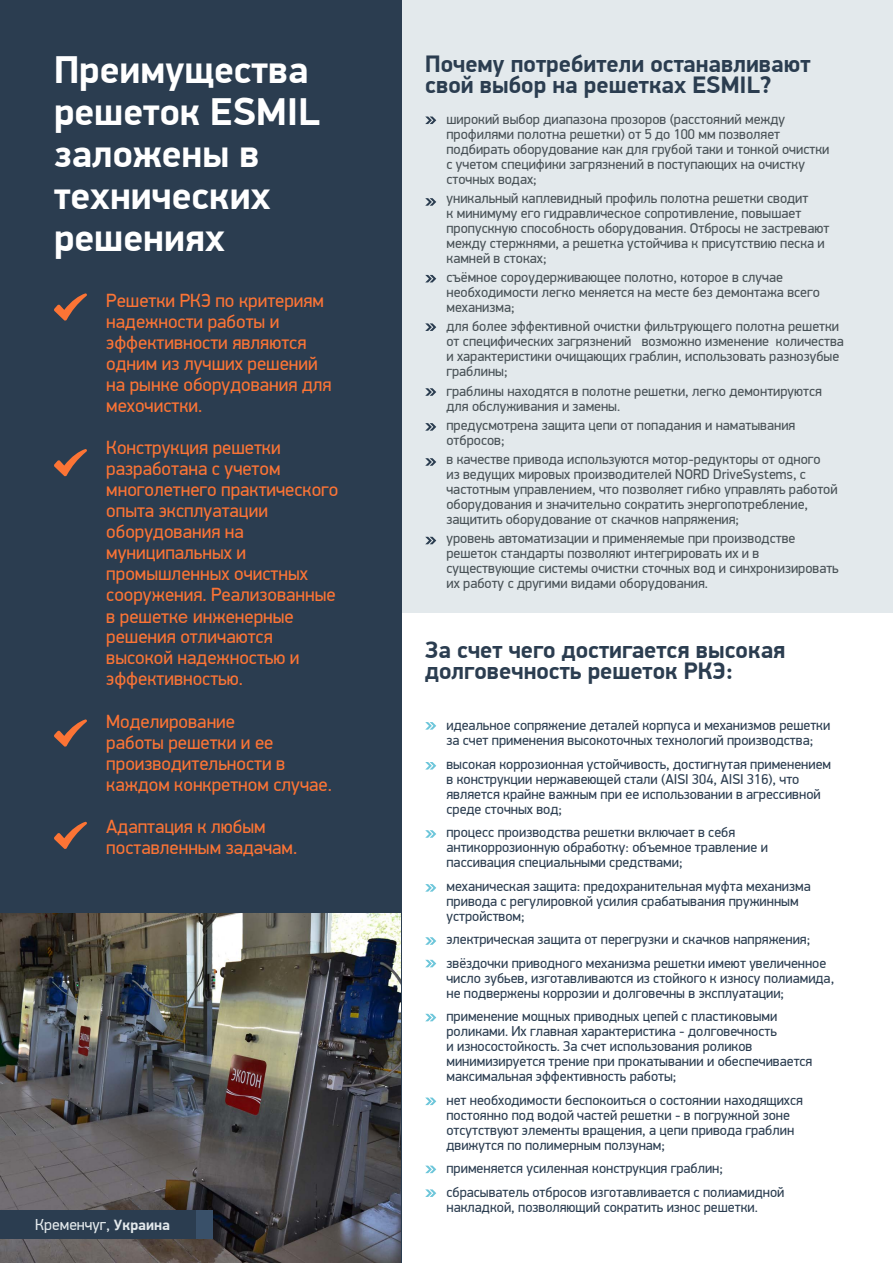
<style>
.page{position:relative;width:893px;height:1263px;background:#fff}
.page>*{position:absolute;margin:0;border:0;box-sizing:border-box;transform-origin:0 0}
.t1{font:700 39px/42px "PF Din Display Pro";color:#fff}
.t2{font:700 24px/21px "PF Din Display Pro";color:#2b3d50}
.t3{font:18px/21px "PF Din Display Pro";color:#fc7435}
.t4{font:15px "PF Din Display Pro";color:#e3e9ec}
.t5{font:13.5px/15px "PF Din Display Pro";color:#485156}
.t6{font:13.5px/15px "PF Din Display Pro";color:#2b3d50}
.s1{font-family:"Arial"}
.s2{font-weight:700}
</style>
<div class="page">
<div style="left:0;top:0;width:893px;height:612px;background:#e3e9ec"></div>
<div style="left:0;top:0;width:401px;height:1263px;background:#2b3d50"></div>
<svg style="left:54px;top:293px;width:33px;height:28px"></svg>
<svg style="left:54px;top:449px;width:33px;height:28px"></svg>
<svg style="left:54px;top:719px;width:33px;height:28px"></svg>
<svg style="left:54px;top:821px;width:33px;height:28px"></svg>
<svg style="left:425px;top:117px;width:11px;height:7px"></svg>
<svg style="left:425px;top:198px;width:11px;height:8px"></svg>
<svg style="left:425px;top:275px;width:11px;height:7px"></svg>
<svg style="left:425px;top:323px;width:11px;height:8px"></svg>
<svg style="left:425px;top:388px;width:11px;height:8px"></svg>
<svg style="left:425px;top:423px;width:11px;height:8px"></svg>
<svg style="left:425px;top:458px;width:11px;height:8px"></svg>
<svg style="left:425px;top:537px;width:11px;height:7px"></svg>
<svg style="left:425px;top:722px;width:11px;height:8px"></svg>
<svg style="left:425px;top:762px;width:11px;height:7px"></svg>
<svg style="left:425px;top:830px;width:11px;height:8px"></svg>
<svg style="left:425px;top:884px;width:11px;height:8px"></svg>
<svg style="left:425px;top:937px;width:11px;height:8px"></svg>
<svg style="left:425px;top:960px;width:11px;height:7px"></svg>
<svg style="left:425px;top:1014px;width:11px;height:7px"></svg>
<svg style="left:425px;top:1097px;width:11px;height:8px"></svg>
<svg style="left:425px;top:1165px;width:11px;height:8px"></svg>
<svg style="left:425px;top:1189px;width:11px;height:8px"></svg>
<img style="left:1px;top:913px;width:400px;height:350px">
<div style="left:0;top:1210px;width:212px;height:28px;background:#395069"></div>
<div style="left:0;top:1210px;width:196px;height:28px;background:#2b3d50"></div>
<h1 class="t1" style="left:54px;top:50px;width:267px">Преимущества решеток ESMIL заложены в технических решениях</h1>
<h3 class="t3" style="left:106px;top:290px;width:227px">Решетки РКЭ по критериям надежности работы и эффективности являются одним из лучших решений на рынке оборудования для мехочистки.</h3>
<p class="t3" style="left:106px;top:437px;width:233px">Конструкция решетки разработана с учетом многолетнего практического опыта эксплуатации оборудования на муниципальных и промышленных очистных сооружения. Реализованные в решетк<span class="s1">е</span> инженерные решения отличаются высокой надежностью и эффективностью.</p>
<h3 class="t3" style="left:106px;top:710px;width:227px">Моделирование<br>работы решетки и ее производительности в каждом конкретном случае.</h3>
<h3 class="t3" style="left:106px;top:816px;width:192px">Адаптация к любым поставленным задачам.</h3>
<p class="t4" style="left:35px;top:1215px;width:136px">Кременчуг, <span class="s2">Украина</span></p>
<h2 class="t2" style="left:425px;top:53px;width:387px">Почему потребители останавливают свой выбор на решетках ESMIL?</h2>
<p class="t5" style="left:446px;top:111px;width:384px">широкий выбор диапазона прозоров (расстояний между профилями полотна решетки) от 5 до 100 мм позволяет подбирать оборудование как для грубой таки и тонкой очистки с учетом специфики загрязнений в поступающих на очистку сточных водах;</p>
<p class="t5" style="left:446px;top:190px;width:384px">уникальный каплевидный профиль полотна решетки сводит<br>к минимуму его гидравлическое сопротивление, повышает пропускную способность оборудования. Отбросы не застревают между стержнями, а решетка устойчива к присутствию песка и камней в стоках;</p>
<p class="t5" style="left:446px;top:270px;width:375px">съёмное сороудерживающее полотно, которое в случае необходимости легко меняется на месте без демонтажа всего механизма;</p>
<p class="t5" style="left:446px;top:319px;width:399px">для более эффективной очистки фильтрующего полотна решетки от специфических загрязнений возможно изменение количества и характеристики очищающих граблин, использовать разнозубые граблины;</p>
<p class="t5" style="left:446px;top:383px;width:377px">граблины находятся в полотне решетки, легко демонтируются для обслуживания и замены.</p>
<p class="t5" style="left:446px;top:417px;width:350px">предусмотрена защита цепи от попадания и наматывания отбросов;</p>
<p class="t5" style="left:446px;top:452px;width:393px">в качестве привода используются мотор-редукторы от одного<br>из ведущих мировых производителей NORD DriveSystems, с частотным управлением, что позволяет гибко управлять работой оборудования и значительно сократить энергопотребление, защитить оборудование от скачков напряжения;</p>
<p class="t5" style="left:446px;top:531px;width:394px">уровень автоматизации и применяемые при производстве решеток стандарты позволяют интегрировать их и в существующие системы очистки сточных вод и синхронизировать их работу с другими видами оборудования.</p>
<h2 class="t2" style="left:425px;top:640px;width:362px">За счет чего достигается высокая долговечность решеток РКЭ:</h2>
<p class="t6" style="left:446px;top:718px;width:385px">идеальное сопряжение деталей корпуса и механизмов решетки за счет применения высокоточных технологий производства;</p>
<p class="t6" style="left:446px;top:756px;width:386px">высокая коррозионная устойчивость, достигнутая применением в конструкции нержавеющей стали (AISI 304, AISI 316), что является крайне важным при ее использовании в агрессивной среде сточных вод;</p>
<p class="t6" style="left:446px;top:825px;width:323px">процесс производства решетки включает в себя антикоррозионную обработку: объемное травление и пассивация специальными средствами;</p>
<p class="t6" style="left:446px;top:878px;width:366px">механическая защита: предохранительная муфта механизма привода с регулировкой усилия срабатывания пружинным устройством;</p>
<p class="t6" style="left:446px;top:927px;width:381px;line-height:23.5px">электрическая защита от перегрузки и скачков напряжения; звёздочки приводного механизма решетки имеют увеличенное</p>
<p class="t6" style="left:446px;top:970px;width:389px">число зубьев, изготавливаются из стойкого к износу полиамида, не подвержены коррозии и долговечны в эксплуатации;</p>
<p class="t6" style="left:446px;top:1009px;width:367px">применение мощных приводных цепей с пластиковыми роликами. Их главная характеристика - долговечность<br>и износостойкость. За счет использования роликов минимизируется трение при прокатывании и обеспечивается максимальная эффективность работы;</p>
<p class="t6" style="left:446px;top:1092px;width:358px">нет необходимости беспокоиться о состоянии находящихся постоянно под водой частей решетки - в погружной зоне отсутствуют элементы вращения, а цепи привода граблин движутся по полимерным ползунам;</p>
<p class="t6" style="left:446px;top:1156px;width:339px;line-height:23.5px">применяется усиленная конструкция граблин; сбрасыватель отбросов изготавливается с полиамидной</p>
<p class="t6" style="left:446px;top:1199px;width:313px">накладкой, позволяющий сократить износ решетки.</p>
</div>
